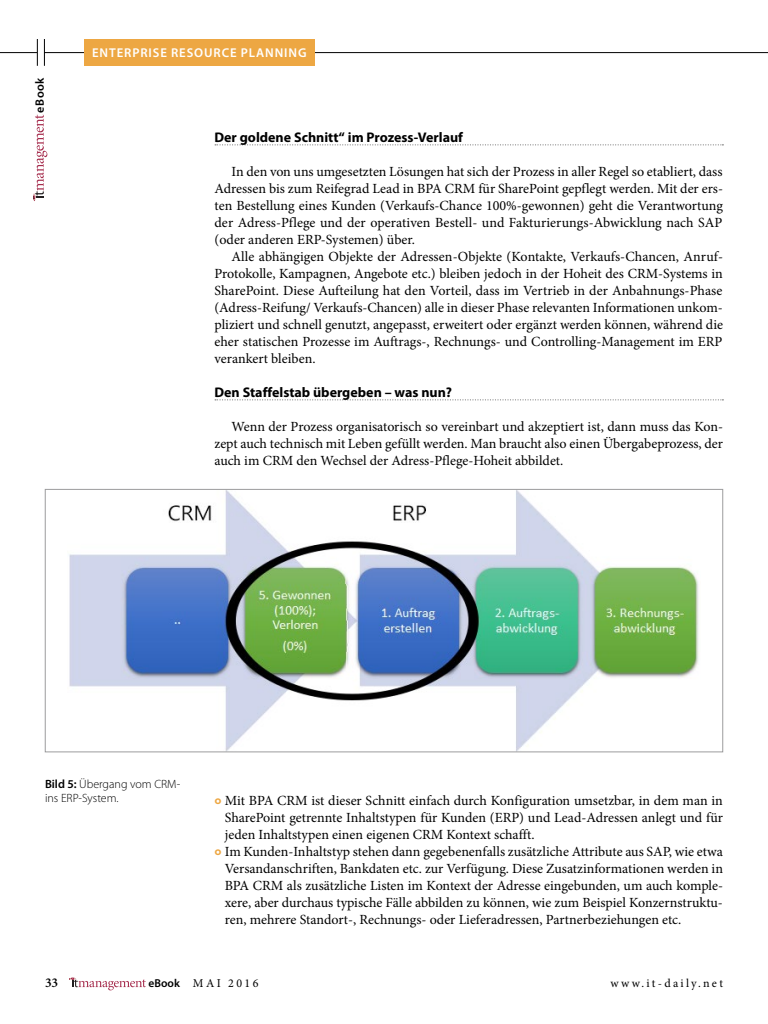
<style>
.page{position:relative;width:768px;height:1024px;background:#fff}
.page>*{position:absolute;margin:0;border:0;box-sizing:border-box;transform-origin:0 0}
.t1{font:14px/17px "Minion Pro";color:#000;text-align:justify}
.t2{font:700 14px "Myriad Pro";color:#000}
.t3{font:600 13.5px "Minion Pro";color:#000}
.t4{font:600 12.8px "Myriad Pro";letter-spacing:.07em;color:#fff}
.t5{font:600 12.1px "Myriad Pro";letter-spacing:.05em;color:#000}
.t6{font:300 12px/14px "Myriad Pro";color:#000}
.t7{font:12px "Minion Pro";letter-spacing:.195em;color:#000}
.s1{font-weight:600}
.s2{font-family:"Myriad Pro";font-weight:700;font-size:20px;color:#eda743}
.s3{font-family:"Myriad Pro";font-weight:600;font-size:11.5px}
</style>
<div class="page">
<svg style="left:69px;top:978px;width:77px;height:12px"></svg>
<svg style="left:33px;top:115px;width:14px;height:86px"></svg>
<hr style="left:0;top:52px;width:37px;height:1px;background:#000">
<svg style="left:37px;top:39px;width:1px;height:27px"></svg>
<svg style="left:44px;top:39px;width:1px;height:27px"></svg>
<hr style="left:44px;top:52px;width:724px;height:1px;background:#000">
<div style="left:84px;top:39px;width:231px;height:27px;background:#eda743"></div>
<svg style="left:215px;top:144px;width:508px;height:1px"></svg>
<svg style="left:215px;top:399px;width:508px;height:1px"></svg>
<img style="left:69px;top:491px;width:630px;height:259px">
<div style="left:45px;top:489px;width:678px;height:263px;border:1px solid #9c9c9d"></div>
<p class="t5" style="left:32px;top:113px;width:37px;rotate:-90deg">eBook</p>
<p class="t4" style="left:92px;top:45px;width:216px">ENTERPRISE RESOURCE PLANNING</p>
<p class="t2" style="left:214px;top:128px;width:250px">Der goldene Schnitt“ im Prozess-Verlauf</p>
<p class="t1" style="left:214px;top:163px;width:510px;text-indent:17px">In den von uns umgesetzten Lösungen hat sich der Prozess in aller Regel so etabliert, dass Adressen bis zum Reifegrad Lead in BPA CRM für SharePoint gepflegt werden. Mit der ers&shy;ten Bestellung eines Kunden (Verkaufs-Chance 100%-gewonnen) geht die Verantwortung der Adress-Pflege und der operativen Bestell- und Fakturierungs-Abwicklung nach SAP (oder anderen ERP-Systemen) über.</p>
<p class="t1" style="left:214px;top:248px;width:510px;text-indent:17px">Alle abhängigen Objekte der Adressen-Objekte (Kontakte, Verkaufs-Chancen, Anruf-Protokolle, Kampagnen, Angebote etc.) bleiben jedoch in der Hoheit des CRM-Systems in SharePoint. Diese Aufteilung hat den Vorteil, dass im Vertrieb in der Anbahnungs-Phase (Adress-Reifung/ Verkaufs-Chancen) alle in dieser Phase relevanten Informationen unkom&shy;pliziert und schnell genutzt, angepasst, erweitert oder ergänzt werden können, während die eher statischen Prozesse im Auftrags-, Rechnungs- und Controlling-Management im ERP verankert bleiben.</p>
<p class="t2" style="left:214px;top:383px;width:239px">Den Staffelstab übergeben – was nun?</p>
<p class="t1" style="left:214px;top:418px;width:510px;text-indent:17px">Wenn der Prozess organisatorisch so vereinbart und akzeptiert ist, dann muss das Kon&shy;zept auch technisch mit Leben gefüllt werden. Man braucht also einen Übergabeprozess, der auch im CRM den Wechsel der Adress-Pflege-Hoheit abbildet.</p>
<p class="t6" style="left:45px;top:777px;width:137px"><span class="s1">Bild 5:</span> Übergang vom CRM&shy;ins ERP-System.</p>
<p class="t1" style="left:214px;top:792px;width:510px"><span class="s2">°</span> Mit BPA CRM ist dieser Schnitt einfach durch Konfiguration umsetzbar, in dem man in</p>
<p class="t1" style="left:225px;top:809px;width:500px">SharePoint getrennte Inhaltstypen für Kunden (ERP) und Lead-Adressen anlegt und für</p>
<p class="t1" style="left:225px;top:826px;width:311px">jeden Inhaltstypen einen eigenen CRM Kontext schafft.</p>
<p class="t1" style="left:214px;top:843px;width:510px"><span class="s2">°</span> Im Kunden-Inhaltstyp stehen dann gegebenenfalls zusätzliche Attribute aus SAP, wie etwa</p>
<p class="t1" style="left:225px;top:860px;width:500px">Versandanschriften, Bankdaten etc. zur Verfügung. Diese Zusatzinformationen werden in</p>
<p class="t1" style="left:225px;top:877px;width:500px">BPA CRM als zusätzliche Listen im Kontext der Adresse eingebunden, um auch komple-</p>
<p class="t1" style="left:225px;top:894px;width:500px">xere, aber durchaus typische Fälle abbilden zu können, wie zum Beispiel Konzernstruktu-</p>
<p class="t1" style="left:225px;top:911px;width:458px">ren, mehrere Standort-, Rechnungs- oder Lieferadressen, Partnerbeziehungen etc.</p>
<p class="t3" style="left:45px;top:973px;width:15px">33</p>
<p class="t7" style="left:148px;top:975px;width:112px"><span class="s3">eBook</span> MAI 2016</p>
<p class="t7" style="left:611px;top:975px;width:114px">www.it-daily.net</p>
</div>
